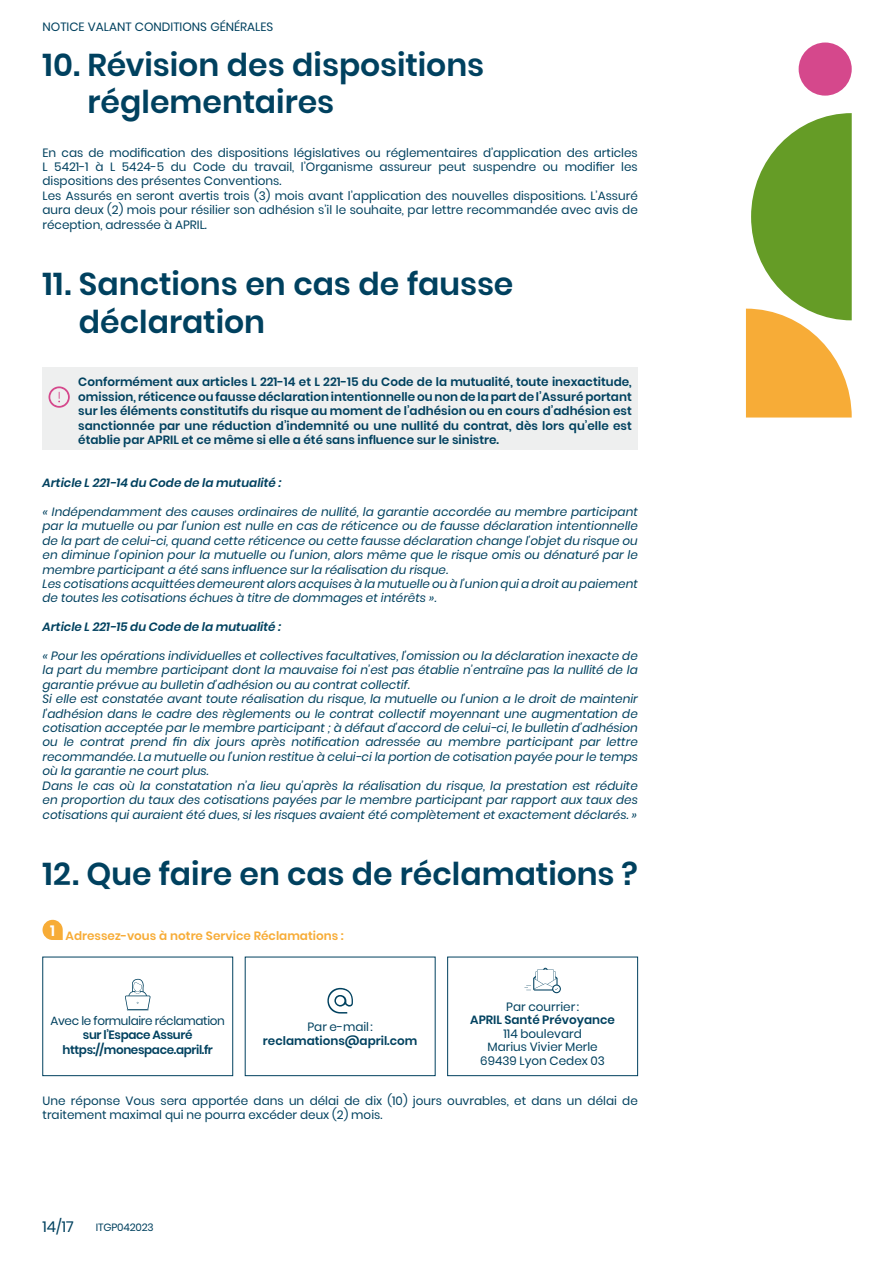
<style>
.page{position:relative;width:893px;height:1263px;background:#fff}
.page>*{position:absolute;margin:0;border:0;box-sizing:border-box;transform-origin:0 0}
.t1{font:600 31.5px/37.8px "Poppins";color:#00415f}
.t2{font:15px "Poppins";color:#00415f}
.t3{font:italic 12px/14.4px "Poppins";color:#00415f}
.t4{font:12px/14.4px "Poppins";color:#00415f}
.t5{font:600 12px/14.4px "Poppins";color:#00415f;text-align:justify}
.t6{font:italic 600 12px "Poppins";color:#00415f}
.t7{font:600 12px/14.4px "Poppins";letter-spacing:-.03em;color:#00415f;text-align:center}
.t8{font:600 12px "Poppins";color:#f7ac37}
.t9{font:12px "Poppins";letter-spacing:-.03em;color:#00415f}
.t10{font:10.5px "Poppins";letter-spacing:-.02em;color:#00415f}
</style>
<div class="page">
<div style="left:43px;top:368px;width:595px;height:82px;background:#eeefef"></div>
<svg style="left:49px;top:386px;width:21px;height:22px"></svg>
<svg style="left:43px;top:920px;width:20px;height:20px"></svg>
<svg style="left:125px;top:978px;width:26px;height:33px"></svg>
<div style="left:43px;top:957px;width:190px;height:119px;border:1px solid #00415f"></div>
<svg style="left:327px;top:988px;width:26px;height:25px"></svg>
<div style="left:245px;top:957px;width:190px;height:119px;border:1px solid #00415f"></div>
<svg style="left:524px;top:967px;width:37px;height:26px"></svg>
<div style="left:447px;top:957px;width:191px;height:119px;border:1px solid #00415f"></div>
<div style="left:799px;top:43px;width:53px;height:53px;background:#d5488c;border-radius:50%"></div>
<svg style="left:746px;top:113px;width:106px;height:304px"></svg>
<p class="t4" style="left:43px;top:19px;width:232px">NOTICE VALANT CONDITIONS GÉNÉRALES</p>
<h1 class="t1" style="left:88px;top:46px;width:398px;text-indent:-45px">10. Révision des dispositions réglementaires</h1>
<p class="t4" style="left:43px;top:145px;width:597px">En cas de modification des dispositions législatives ou réglementaires d’application des articles L 5421-1 à L 5424-5 du Code du travail, l’Organisme assureur peut suspendre ou modifier les dispositions des présentes Conventions.<br>Les Assurés en seront avertis trois (3) mois avant l’application des nouvelles dispositions. L’Assuré aura deux (2) mois pour résilier son adhésion s’il le souhaite, par lettre recommandée avec avis de réception, adressée à APRIL.</p>
<h1 class="t1" style="left:79px;top:265px;width:436px;text-indent:-36px">11. Sanctions en cas de fausse déclaration</h1>
<p class="t5" style="left:78px;top:375px;width:555px">Conformément aux articles L 221-14 et L 221-15 du Code de la mutualité, toute inexactitude, omission, réticence ou fausse déclaration intentionnelle ou non de la part de l’Assuré portant sur les éléments constitutifs du risque au moment de l’adhésion ou en cours d’adhésion est sanctionnée par une réduction d’indemnité ou une nullité du contrat, dès lors qu’elle est établie par APRIL et ce même si elle a été sans influence sur le sinistre.</p>
<p class="t6" style="left:43px;top:476px;width:240px">Article L 221-14 du Code de la mutualité :</p>
<p class="t3" style="left:43px;top:505px;width:597px">« Indépendamment des causes ordinaires de nullité, la garantie accordée au membre participant par la mutuelle ou par l’union est nulle en cas de réticence ou de fausse déclaration intentionnelle de la part de celui-ci, quand cette réticence ou cette fausse déclaration change l’objet du risque ou en diminue l’opinion pour la mutuelle ou l’union, alors même que le risque omis ou dénaturé par le membre participant a été sans influence sur la réalisation du risque.<br>Les cotisations acquittées demeurent alors acquises à la mutuelle ou à l’union qui a droit au paiement de toutes les cotisations échues à titre de dommages et intérêts ».</p>
<p class="t6" style="left:43px;top:620px;width:240px">Article L 221-15 du Code de la mutualité :</p>
<p class="t3" style="left:43px;top:649px;width:597px">« Pour les opérations individuelles et collectives facultatives, l’omission ou la déclaration inexacte de la part du membre participant dont la mauvaise foi n’est pas établie n’entraîne pas la nullité de la garantie prévue au bulletin d’adhésion ou au contrat collectif.<br>Si elle est constatée avant toute réalisation du risque, la mutuelle ou l’union a le droit de maintenir l’adhésion dans le cadre des règlements ou le contrat collectif moyennant une augmentation de cotisation acceptée par le membre participant ; à défaut d’accord de celui-ci, le bulletin d’adhésion ou le contrat prend fin dix jours après notification adressée au membre participant par lettre recommandée. La mutuelle ou l’union restitue à celui-ci la portion de cotisation payée pour le temps où la garantie ne court plus.<br>Dans le cas où la constatation n’a lieu qu’après la réalisation du risque, la prestation est réduite en proportion du taux des cotisations payées par le membre participant par rapport aux taux des cotisations qui auraient été dues, si les risques avaient été complètement et exactement déclarés. »</p>
<h1 class="t1" style="left:43px;top:855px;width:597px">12. Que faire en cas de réclamations ?</h1>
<p class="t8" style="left:50px;top:929px;width:295px"><sup>1</sup> Adressez-vous à notre Service Réclamations :</p>
<p class="t4" style="left:506px;top:1000px;width:74px">Par courrier:</p>
<p class="t5" style="left:470px;top:1013px;width:146px">APRIL Santé Prévoyance</p>
<p class="t4" style="left:480px;top:1027px;width:126px;line-height:13.5px;text-align:center">114 boulevard<br>Marius Vivier Merle<br>69439 Lyon Cedex 03</p>
<p class="t4" style="left:43px;top:1093px;width:597px">Une réponse Vous sera apportée dans un délai de dix (10) jours ouvrables, et dans un délai de traitement maximal qui ne pourra excéder deux (2) mois.</p>
<p class="t9" style="left:51px;top:1014px;width:176px">Avec le formulaire réclamation</p>
<p class="t7" style="left:63px;top:1028px;width:152px">sur l’Espace Assuré https://monespace.april.fr</p>
<p class="t4" style="left:307px;top:1020px;width:67px">Par e-mail :</p>
<p class="t5" style="left:263px;top:1033px;width:156px">reclamations@april.com</p>
<p class="t2" style="left:43px;top:1218px;width:33px">14/17</p>
<p class="t10" style="left:96px;top:1222px;width:59px">ITGP042023</p>
</div>
